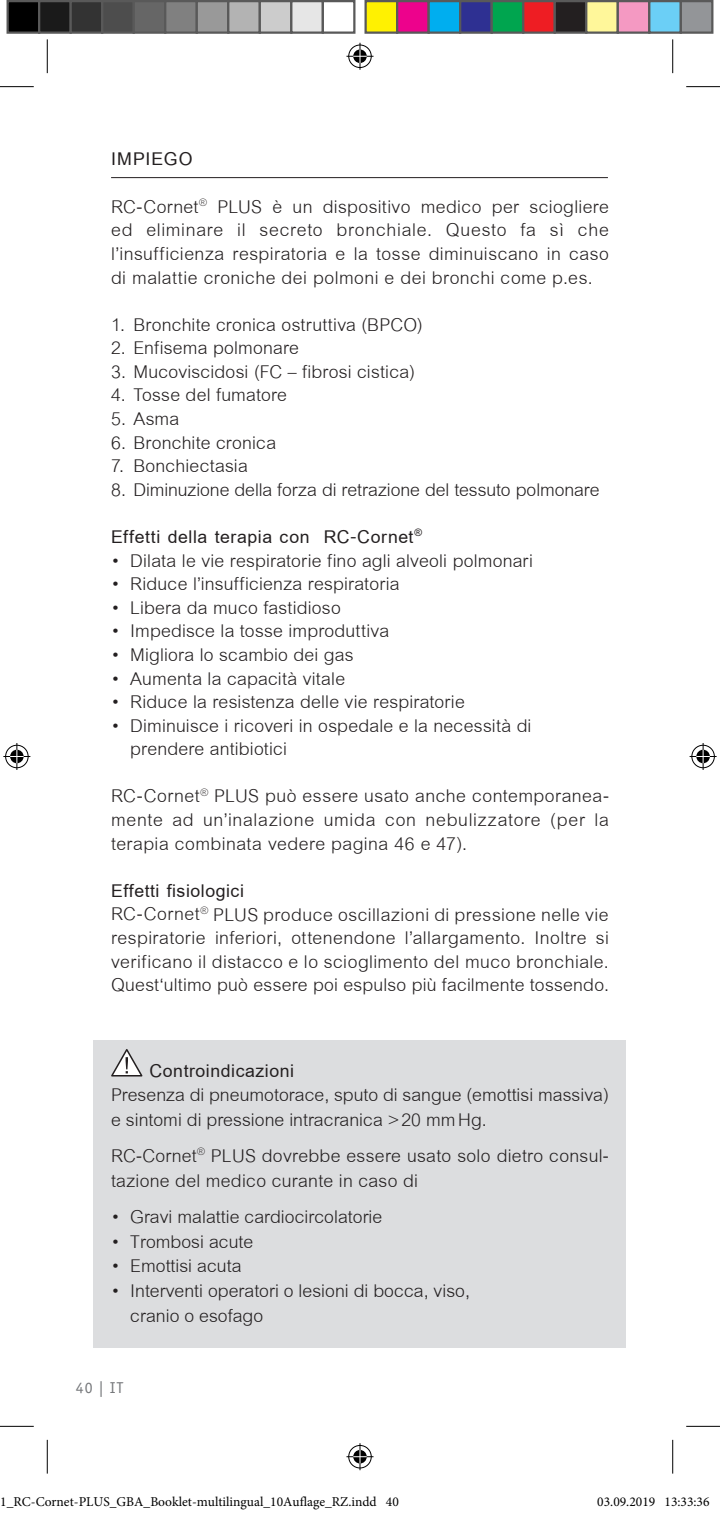
<style>
.page{position:relative;width:720px;height:1513px;background:#fff}
.page>*{position:absolute;margin:0;border:0;box-sizing:border-box;transform-origin:0 0}
.t1{font:27px/23.6px "Cordia New";letter-spacing:.005em;color:#231f20}
.t2{font:700 27px "Cordia New";letter-spacing:.02em;color:#231f20}
.t3{font:700 27px "Cordia New";letter-spacing:.04em;color:#231f20}
.t4{font:15.75px "Officina Sans Std";color:#76787b}
.t5{font:13.5px "Minion Pro";color:#000}
.s1{font-weight:700}
</style>
<div class="page">
<div style="left:93px;top:1040px;width:533px;height:308px;background:#dcdddf"></div>
<svg style="left:111px;top:1049px;width:32px;height:28px"></svg>
<hr style="left:111px;top:177px;width:497px;height:1px;background:#231f20">
<hr style="left:0;top:86px;width:34px;height:1px;background:#000">
<hr style="left:686px;top:86px;width:34px;height:1px;background:#000">
<hr style="left:0;top:1426px;width:34px;height:1px;background:#000">
<hr style="left:686px;top:1426px;width:34px;height:1px;background:#000">
<hr style="left:47px;top:39px;width:1px;height:34px;background:#000">
<hr style="left:47px;top:1439px;width:1px;height:34px;background:#000">
<hr style="left:672px;top:39px;width:1px;height:34px;background:#000">
<hr style="left:672px;top:1439px;width:1px;height:34px;background:#000">
<svg style="left:346px;top:43px;width:27px;height:27px"></svg>
<svg style="left:346px;top:1443px;width:27px;height:27px"></svg>
<svg style="left:3px;top:743px;width:27px;height:27px"></svg>
<svg style="left:689px;top:743px;width:27px;height:27px"></svg>
<div style="left:8px;top:1px;width:31px;height:32px;background:#000"></div>
<div style="left:7px;top:0;width:33px;height:34px;border:2px solid #595959"></div>
<div style="left:39px;top:1px;width:32px;height:32px;background:#1a1a1a"></div>
<div style="left:38px;top:0;width:34px;height:34px;border:2px solid #595959"></div>
<div style="left:71px;top:1px;width:31px;height:32px;background:#333"></div>
<div style="left:70px;top:0;width:33px;height:34px;border:2px solid #595959"></div>
<div style="left:102px;top:1px;width:32px;height:32px;background:#4d4d4d"></div>
<div style="left:101px;top:0;width:34px;height:34px;border:2px solid #595959"></div>
<div style="left:134px;top:1px;width:31px;height:32px;background:#666"></div>
<div style="left:133px;top:0;width:33px;height:34px;border:2px solid #595959"></div>
<div style="left:165px;top:1px;width:32px;height:32px;background:#808080"></div>
<div style="left:164px;top:0;width:34px;height:34px;border:2px solid #595959"></div>
<div style="left:197px;top:1px;width:31px;height:32px;background:#999"></div>
<div style="left:196px;top:0;width:33px;height:34px;border:2px solid #595959"></div>
<div style="left:228px;top:1px;width:32px;height:32px;background:#b3b3b3"></div>
<div style="left:227px;top:0;width:34px;height:34px;border:2px solid #595959"></div>
<div style="left:260px;top:1px;width:31px;height:32px;background:#ccc"></div>
<div style="left:259px;top:0;width:33px;height:34px;border:2px solid #595959"></div>
<div style="left:291px;top:1px;width:32px;height:32px;background:#e6e6e6"></div>
<div style="left:290px;top:0;width:34px;height:34px;border:2px solid #595959"></div>
<div style="left:322px;top:0;width:33px;height:34px;border:2px solid #595959"></div>
<div style="left:365px;top:1px;width:32px;height:32px;background:#fff101"></div>
<div style="left:364px;top:0;width:34px;height:34px;border:2px solid #595959"></div>
<div style="left:397px;top:1px;width:31px;height:32px;background:#ed028c"></div>
<div style="left:396px;top:0;width:34px;height:34px;border:2px solid #595959"></div>
<div style="left:428px;top:1px;width:32px;height:32px;background:#00aeef"></div>
<div style="left:427px;top:0;width:34px;height:34px;border:2px solid #595959"></div>
<div style="left:460px;top:1px;width:31px;height:32px;background:#2e3092"></div>
<div style="left:459px;top:0;width:34px;height:34px;border:2px solid #595959"></div>
<div style="left:491px;top:1px;width:32px;height:32px;background:#00a54f"></div>
<div style="left:490px;top:0;width:34px;height:34px;border:2px solid #595959"></div>
<div style="left:523px;top:1px;width:31px;height:32px;background:#ee1d23"></div>
<div style="left:522px;top:0;width:34px;height:34px;border:2px solid #595959"></div>
<div style="left:554px;top:1px;width:32px;height:32px;background:#231f20"></div>
<div style="left:553px;top:0;width:34px;height:34px;border:2px solid #595959"></div>
<div style="left:586px;top:1px;width:31px;height:32px;background:#fff79a"></div>
<div style="left:585px;top:0;width:34px;height:34px;border:2px solid #595959"></div>
<div style="left:617px;top:1px;width:32px;height:32px;background:#f499c2"></div>
<div style="left:616px;top:0;width:34px;height:34px;border:2px solid #595959"></div>
<div style="left:649px;top:1px;width:31px;height:32px;background:#6bcff6"></div>
<div style="left:648px;top:0;width:34px;height:34px;border:2px solid #595959"></div>
<div style="left:680px;top:1px;width:32px;height:32px;background:#939598"></div>
<div style="left:679px;top:0;width:34px;height:34px;border:2px solid #595959"></div>
<div style="left:392px;top:1497px;width:7px;height:9px;border:1px solid #fff;border-radius:50%"></div>
<svg style="left:392px;top:1497px;width:5px;height:9px"></svg>
<div style="left:597px;top:1497px;width:6px;height:9px;border:1px solid #fff;border-radius:50%"></div>
<svg style="left:598px;top:1497px;width:5px;height:9px"></svg>
<p class="t3" style="left:111px;top:142px;width:83px">IMPIEGO</p>
<p class="t1" style="left:111px;top:195px;width:499px;text-align:justify">RC-Cornet<sup>®</sup> PLUS è un dispositivo medico per sciogliere ed eliminare il secreto bronchiale. Questo fa sì che l’insufficienza respiratoria e la tosse diminuiscano in caso di malattie croniche dei polmoni e dei bronchi come p.es.</p>
<p class="t1" style="left:111px;top:313px;width:313px">1. Bronchite cronica ostruttiva (BPCO)</p>
<p class="t1" style="left:111px;top:337px;width:189px">2. Enfisema polmonare</p>
<p class="t1" style="left:111px;top:360px;width:305px">3. Mucoviscidosi (FC – fibrosi cistica)</p>
<p class="t1" style="left:111px;top:384px;width:177px">4. Tosse del fumatore</p>
<p class="t1" style="left:111px;top:408px;width:70px">5. Asma</p>
<p class="t1" style="left:111px;top:431px;width:167px">6. Bronchite cronica</p>
<p class="t1" style="left:111px;top:455px;width:138px">7. Bonchiectasia</p>
<p class="t1" style="left:111px;top:467px;width:490px;line-height:47.2px">8. Diminuzione della forza di retrazione del tessuto polmonare<br><span class="s1">Effetti della terapia con RC-Cornet</span><sup>®</sup></p>
<p class="t1" style="left:111px;top:549px;width:423px">• Dilata le vie respiratorie fino agli alveoli polmonari</p>
<p class="t1" style="left:111px;top:573px;width:290px">• Riduce l’insufficienza respiratoria</p>
<p class="t1" style="left:111px;top:596px;width:231px">• Libera da muco fastidioso</p>
<p class="t1" style="left:111px;top:620px;width:280px">• Impedisce la tosse improduttiva</p>
<p class="t1" style="left:111px;top:643px;width:244px">• Migliora lo scambio dei gas</p>
<p class="t1" style="left:111px;top:667px;width:236px">• Aumenta la capacità vitale</p>
<p class="t1" style="left:111px;top:691px;width:355px">• Riduce la resistenza delle vie respiratorie</p>
<p class="t1" style="left:130px;top:714px;width:403px;text-indent:-19px">• Diminuisce i ricoveri in ospedale e la necessità di prendere antibiotici</p>
<p class="t1" style="left:111px;top:785px;width:499px;text-align:justify">RC-Cornet<sup>®</sup> PLUS può essere usato anche contemporanea&shy;mente ad un’inalazione umida con nebulizzatore (per la terapia combinata vedere pagina 46 e 47).</p>
<p class="t1" style="left:111px;top:879px;width:499px"><span class="s1">Effetti fisiologici<br></span>RC-Cornet<sup>®</sup> PLUS produce oscillazioni di pressione nelle vie respiratorie inferiori, ottenendone l’allargamento. Inoltre si verificano il distacco e lo scioglimento del muco bronchiale.<br>Quest‘ultimo può essere poi espulso più facilmente tossendo.</p>
<p class="t2" style="left:150px;top:1054px;width:146px">Controindicazioni</p>
<p class="t1" style="left:111px;top:1083px;width:499px;line-height:24.8px">Presenza di pneumotorace, sputo di sangue (emottisi massiva) e sintomi di pressione intracranica &gt;20 mmHg.</p>
<p class="t1" style="left:111px;top:1144px;width:499px;line-height:24.8px">RC-Cornet<sup>®</sup> PLUS dovrebbe essere usato solo dietro consul&shy;tazione del medico curante in caso di</p>
<p class="t1" style="left:111px;top:1205px;width:273px">• Gravi malattie cardiocircolatorie</p>
<p class="t1" style="left:111px;top:1230px;width:144px">• Trombosi acute</p>
<p class="t1" style="left:111px;top:1255px;width:132px">• Emottisi acuta</p>
<p class="t1" style="left:130px;top:1279px;width:341px;line-height:24.8px;text-indent:-19px">• Interventi operatori o lesioni di bocca, viso, cranio o esofago</p>
<p class="t4" style="left:76px;top:1378px;width:49px">40 | IT</p>
<p class="t5" style="left:0;top:1493px;width:400px">1_RC-Cornet-PLUS_GBA_Booklet-multilingual_10Auflage_RZ.indd 40</p>
<p class="t5" style="left:597px;top:1493px;width:114px">03.09.2019 13:33:36</p>
</div>
